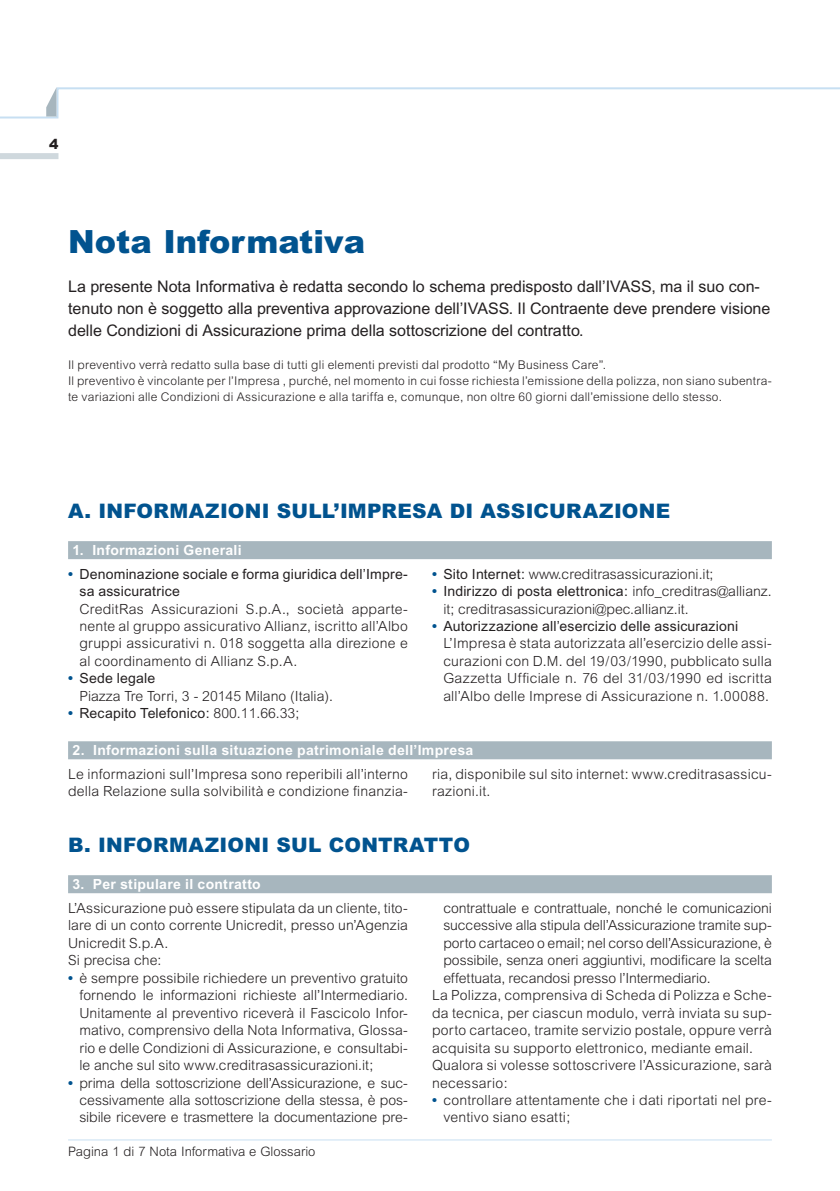
<style>
.page{position:relative;width:840px;height:1191px;background:#fff}
.page>*{position:absolute;margin:0;border:0;box-sizing:border-box;transform-origin:0 0}
.t1{font:900 32px "Arial";color:#01538f}
.t2{font:900 20px "Arial";letter-spacing:.01em;color:#01538f}
.t3{font:16px/22px "Arial";color:#231f20}
.t4{font:300 14px/17.4px "Arial";letter-spacing:.01em;color:#231f20}
.t5{font:700 14px "Arial";letter-spacing:.02em;color:#fff}
.t6{font:14px/17.4px "Arial";letter-spacing:.015em;color:#231f20}
.t7{font:900 14px "Arial";color:#231f20}
.t8{font:300 13px "Arial";color:#231f20}
.t9{font:300 12px/16px "Arial";letter-spacing:.02em;color:#231f20}
.s1{font-weight:700;color:#01538f}
.s2{font-weight:400}
.s3{font-weight:300}
</style>
<div class="page">
<div style="left:0;top:153px;width:58px;height:6px;background:#cfd8dd"></div>
<svg style="left:0;top:87px;width:839px;height:32px"></svg>
<svg style="left:46px;top:87px;width:10px;height:29px"></svg>
<hr style="left:68px;top:1139px;width:703px;height:1px;background:#c7dff2">
<div style="left:68px;top:541px;width:703px;height:18px;background:#a7b6be"></div>
<div style="left:68px;top:741px;width:703px;height:18px;background:#a7b6be"></div>
<div style="left:68px;top:875px;width:703px;height:18px;background:#a7b6be"></div>
<p class="t7" style="left:49px;top:135px;width:11px">4</p>
<h1 class="t1" style="left:68px;top:221px;width:298px">Nota Informativa</h1>
<p class="t3" style="left:68px;top:275px;width:703px">La presente Nota Informativa è redatta secondo lo schema predisposto dall’IVASS, ma il suo con&shy;tenuto non è soggetto alla preventiva approvazione dell’IVASS. Il Contraente deve prendere visione delle Condizioni di Assicurazione prima della sottoscrizione del contratto.</p>
<p class="t9" style="left:68px;top:357px;width:704px">Il preventivo verrà redatto sulla base di tutti gli elementi previsti dal prodotto “My Business Care”.<br>Il preventivo è vincolante per l’Impresa , purché, nel momento in cui fosse richiesta l’emissione della polizza, non siano subentra&shy;te variazioni alle Condizioni di Assicurazione e alla tariffa e, comunque, non oltre 60 giorni dall’emissione dello stesso.</p>
<h2 class="t2" style="left:68px;top:498px;width:603px">A. INFORMAZIONI SULL’IMPRESA DI ASSICURAZIONE</h2>
<p class="t5" style="left:72px;top:542px;width:171px">1. Informazioni Generali</p>
<p class="t6" style="left:79px;top:565px;width:330px;text-indent:-11px"><span class="s1">•</span> Denominazione sociale e forma giuridica dell’Impre&shy;sa assicuratrice</p>
<p class="t4" style="left:79px;top:600px;width:330px;text-align:justify">CreditRas Assicurazioni S.p.A., società apparte&shy;nente al gruppo assicurativo Allianz, iscritto all’Albo gruppi assicurativi n. 018 soggetta alla direzione e al coordinamento di Allianz S.p.A.</p>
<p class="t4" style="left:79px;top:670px;width:255px;text-indent:-11px"><span class="s1">•</span> <span class="s2">Sede legale<br></span>Piazza Tre Torri, 3 - 20145 Milano (Italia).</p>
<p class="t6" style="left:68px;top:705px;width:232px"><span class="s1">•</span> Recapito Telefonico: <span class="s3">800.11.66.33;</span></p>
<p class="t4" style="left:432px;top:565px;width:283px"><span class="s1">•</span> <span class="s2">Sito Internet:</span> www.creditrasassicurazioni.it;</p>
<p class="t4" style="left:443px;top:582px;width:330px;text-indent:-11px"><span class="s1">•</span> <span class="s2">Indirizzo di posta elettronica:</span> info_creditras@allianz. it; creditrasassicurazioni@pec.allianz.it.</p>
<p class="t4" style="left:443px;top:617px;width:330px;text-indent:-11px"><span class="s1">•</span> <span class="s2">Autorizzazione all’esercizio delle assicurazioni </span>L’Impresa è stata autorizzata all’esercizio delle assi&shy;curazioni con D.M. del 19/03/1990, pubblicato sulla Gazzetta Ufficiale n. 76 del 31/03/1990 ed iscritta all’Albo delle Imprese di Assicurazione n. 1.00088.</p>
<p class="t5" style="left:72px;top:742px;width:402px">2. Informazioni sulla situazione patrimoniale dell’Impresa</p>
<p class="t4" style="left:68px;top:765px;width:341px">Le informazioni sull’Impresa sono reperibili all’interno della Relazione sulla solvibilità e condizione finanzia-</p>
<p class="t4" style="left:432px;top:765px;width:341px">ria, disponibile sul sito internet: www.creditrasassicu&shy;razioni.it.</p>
<h2 class="t2" style="left:68px;top:832px;width:403px">B. INFORMAZIONI SUL CONTRATTO</h2>
<p class="t5" style="left:72px;top:876px;width:190px">3. Per stipulare il contratto</p>
<p class="t4" style="left:68px;top:899px;width:341px">L’Assicurazione può essere stipulata da un cliente, tito&shy;lare di un conto corrente Unicredit, presso un’Agenzia Unicredit S.p.A.<br>Si precisa che:</p>
<p class="t4" style="left:79px;top:969px;width:330px;text-align:justify;text-indent:-11px"><span class="s1">•</span> è sempre possibile richiedere un preventivo gratuito fornendo le informazioni richieste all’Intermediario.<br>Unitamente al preventivo riceverà il Fascicolo Infor&shy;mativo, comprensivo della Nota Informativa, Glossa&shy;rio e delle Condizioni di Assicurazione, e consultabi&shy;le anche sul sito www.creditrasassicurazioni.it;</p>
<p class="t4" style="left:79px;top:1073px;width:330px;text-align:justify;text-indent:-11px"><span class="s1">•</span> prima della sottoscrizione dell’Assicurazione, e suc&shy;cessivamente alla sottoscrizione della stessa, è pos&shy;sibile ricevere e trasmettere la documentazione pre-</p>
<p class="t4" style="left:443px;top:899px;width:330px">contrattuale e contrattuale, nonché le comunicazioni</p>
<p class="t4" style="left:443px;top:916px;width:330px">successive alla stipula dell’Assicurazione tramite sup-</p>
<p class="t4" style="left:443px;top:934px;width:330px">porto cartaceo o email; nel corso dell’Assicurazione, è</p>
<p class="t4" style="left:443px;top:951px;width:330px">possibile, senza oneri aggiuntivi, modificare la scelta</p>
<p class="t4" style="left:443px;top:969px;width:269px">effettuata, recandosi presso l’Intermediario.</p>
<p class="t4" style="left:432px;top:986px;width:341px">La Polizza, comprensiva di Scheda di Polizza e Sche-</p>
<p class="t4" style="left:432px;top:1003px;width:341px">da tecnica, per ciascun modulo, verrà inviata su sup-</p>
<p class="t4" style="left:432px;top:1021px;width:341px">porto cartaceo, tramite servizio postale, oppure verrà</p>
<p class="t4" style="left:432px;top:1038px;width:322px">acquisita su supporto elettronico, mediante email.</p>
<p class="t4" style="left:432px;top:1056px;width:341px">Qualora si volesse sottoscrivere l’Assicurazione, sarà</p>
<p class="t4" style="left:432px;top:1073px;width:77px">necessario:</p>
<p class="t4" style="left:443px;top:1091px;width:330px;text-indent:-11px"><span class="s1">•</span> controllare attentamente che i dati riportati nel pre&shy;ventivo siano esatti;</p>
<p class="t8" style="left:68px;top:1144px;width:249px">Pagina 1 di 7 Nota Informativa e Glossario</p>
</div>
